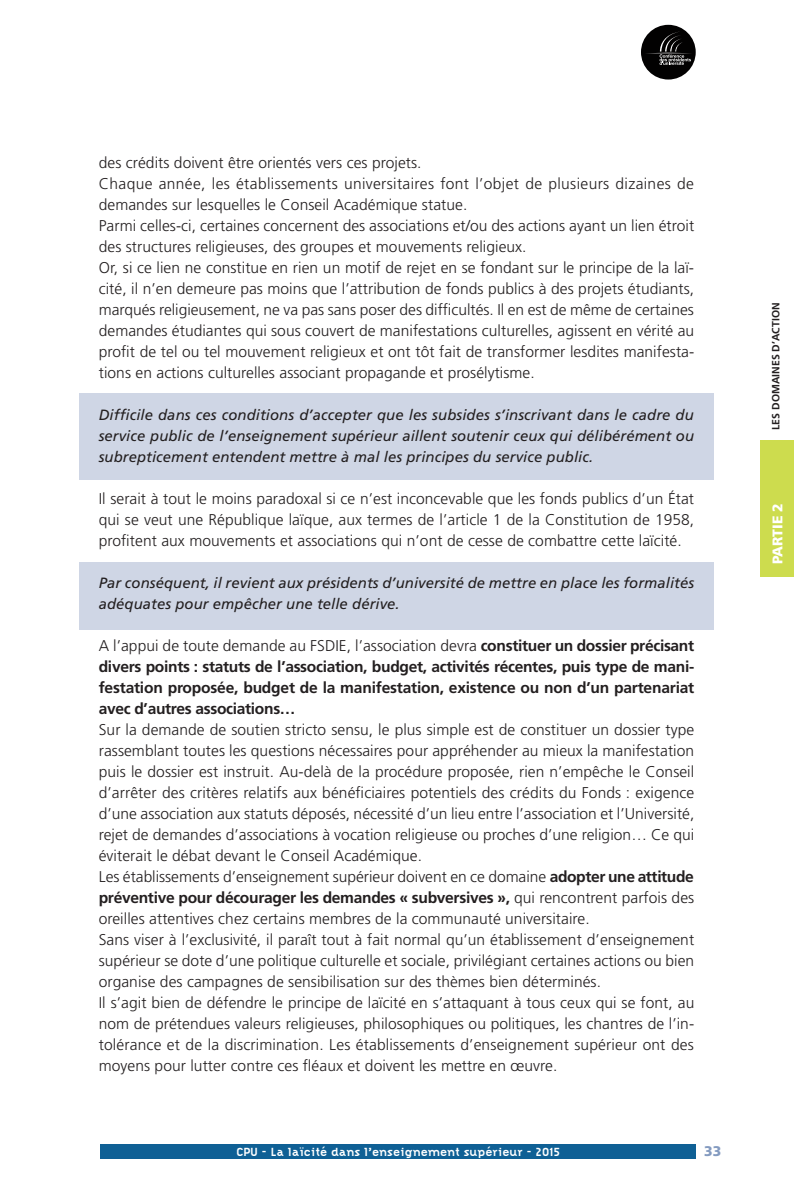
<style>
.page{position:relative;width:794px;height:1191px;background:#fff}
.page>*{position:absolute;margin:0;border:0;box-sizing:border-box;transform-origin:0 0}
.t1{font:300 15.58px/21px "Frutiger";letter-spacing:.005em;color:#231f20}
.t2{font:700 15.58px/21px "Frutiger";letter-spacing:-.015em;color:#231f20;text-align:justify}
.t3{font:italic 14.88px/21px "Frutiger";letter-spacing:.005em;color:#231f20;text-align:justify}
.t4{font:900 14px "Frutiger";color:#fff}
.t5{font:900 14px "Frutiger";color:#849bc0}
.t6{font:700 12.25px "Citizen";color:#fff}
.t7{font:700 10.5px "Frutiger";color:#231f20}
.s1{font-weight:300}
.s2{font-weight:700}
</style>
<div class="page">
<div style="left:101px;top:1144px;width:594px;height:15px;background:#0f6095"></div>
<div style="left:760px;top:440px;width:34px;height:136px;background:#cddc4e"></div>
<div style="left:641px;top:25px;width:54px;height:55px;background:#020101;border-radius:50%"></div>
<svg style="left:644px;top:32px;width:48px;height:33px"></svg>
<div style="left:79px;top:393px;width:635px;height:86px;background:#cfd6e5"></div>
<div style="left:79px;top:562px;width:635px;height:67px;background:#cfd6e5"></div>
<p class="t1" style="left:99px;top:152px;width:597px">des crédits doivent être orientés vers ces projets.<br>Chaque année, les établissements universitaires font l’objet de plusieurs dizaines de demandes sur lesquelles le Conseil Académique statue.<br>Parmi celles-ci, certaines concernent des associations et/ou des actions ayant un lien étroit des structures religieuses, des groupes et mouvements religieux.<br>Or, si ce lien ne constitue en rien un motif de rejet en se fondant sur le principe de la laï&shy;cité, il n’en demeure pas moins que l’attribution de fonds publics à des projets étudiants, marqués religieusement, ne va pas sans poser des difficultés. Il en est de même de certaines demandes étudiantes qui sous couvert de manifestations culturelles, agissent en vérité au profit de tel ou tel mouvement religieux et ont tôt fait de transformer lesdites manifesta&shy;tions en actions culturelles associant propagande et prosélytisme.</p>
<p class="t3" style="left:99px;top:404px;width:597px">Difficile dans ces conditions d’accepter que les subsides s’inscrivant dans le cadre du service public de l’enseignement supérieur aillent soutenir ceux qui délibérément ou subrepticement entendent mettre à mal les principes du service public.</p>
<p class="t1" style="left:99px;top:488px;width:597px;text-align:justify">Il serait à tout le moins paradoxal si ce n’est inconcevable que les fonds publics d’un État qui se veut une République laïque, aux termes de l’article 1 de la Constitution de 1958, profitent aux mouvements et associations qui n’ont de cesse de combattre cette laïcité.</p>
<p class="t3" style="left:99px;top:572px;width:597px">Par conséquent, il revient aux présidents d’université de mettre en place les formalités adéquates pour empêcher une telle dérive.</p>
<p class="t2" style="left:99px;top:635px;width:597px"><span class="s1">A l’appui de toute demande au FSDIE, l’association devra</span> constituer un dossier précisant divers points : statuts de l’association, budget, activités récentes, puis type de mani&shy;festation proposée, budget de la manifestation, existence ou non d’un partenariat avec d’autres associations…</p>
<p class="t1" style="left:99px;top:719px;width:597px">Sur la demande de soutien stricto sensu, le plus simple est de constituer un dossier type rassemblant toutes les questions nécessaires pour appréhender au mieux la manifestation puis le dossier est instruit. Au-delà de la procédure proposée, rien n’empêche le Conseil d’arrêter des critères relatifs aux bénéficiaires potentiels des crédits du Fonds : exigence d’une association aux statuts déposés, nécessité d’un lieu entre l’association et l’Université, rejet de demandes d’associations à vocation religieuse ou proches d’une religion… Ce qui éviterait le débat devant le Conseil Académique.<br>Les établissements d’enseignement supérieur doivent en ce domaine <span class="s2">adopter une attitude préventive pour décourager les demandes « subversives »,</span> qui rencontrent parfois des oreilles attentives chez certains membres de la communauté universitaire.<br>Sans viser à l’exclusivité, il paraît tout à fait normal qu’un établissement d’enseignement supérieur se dote d’une politique culturelle et sociale, privilégiant certaines actions ou bien organise des campagnes de sensibilisation sur des thèmes bien déterminés.<br>Il s’agit bien de défendre le principe de laïcité en s’attaquant à tous ceux qui se font, au nom de prétendues valeurs religieuses, philosophiques ou politiques, les chantres de l’in&shy;tolérance et de la discrimination. Les établissements d’enseignement supérieur ont des moyens pour lutter contre ces fléaux et doivent les mettre en œuvre.</p>
<p class="t6" style="left:236px;top:1144px;width:325px">CPU - La laïcité dans l’enseignement supérieur - 2015</p>
<p class="t5" style="left:704px;top:1142px;width:19px">33</p>
<p class="t7" style="left:770px;top:430px;width:129px;rotate:-90deg">Les domaines d’action</p>
<p class="t4" style="left:769px;top:564px;width:63px;rotate:-90deg">Partie 2</p>
</div>
